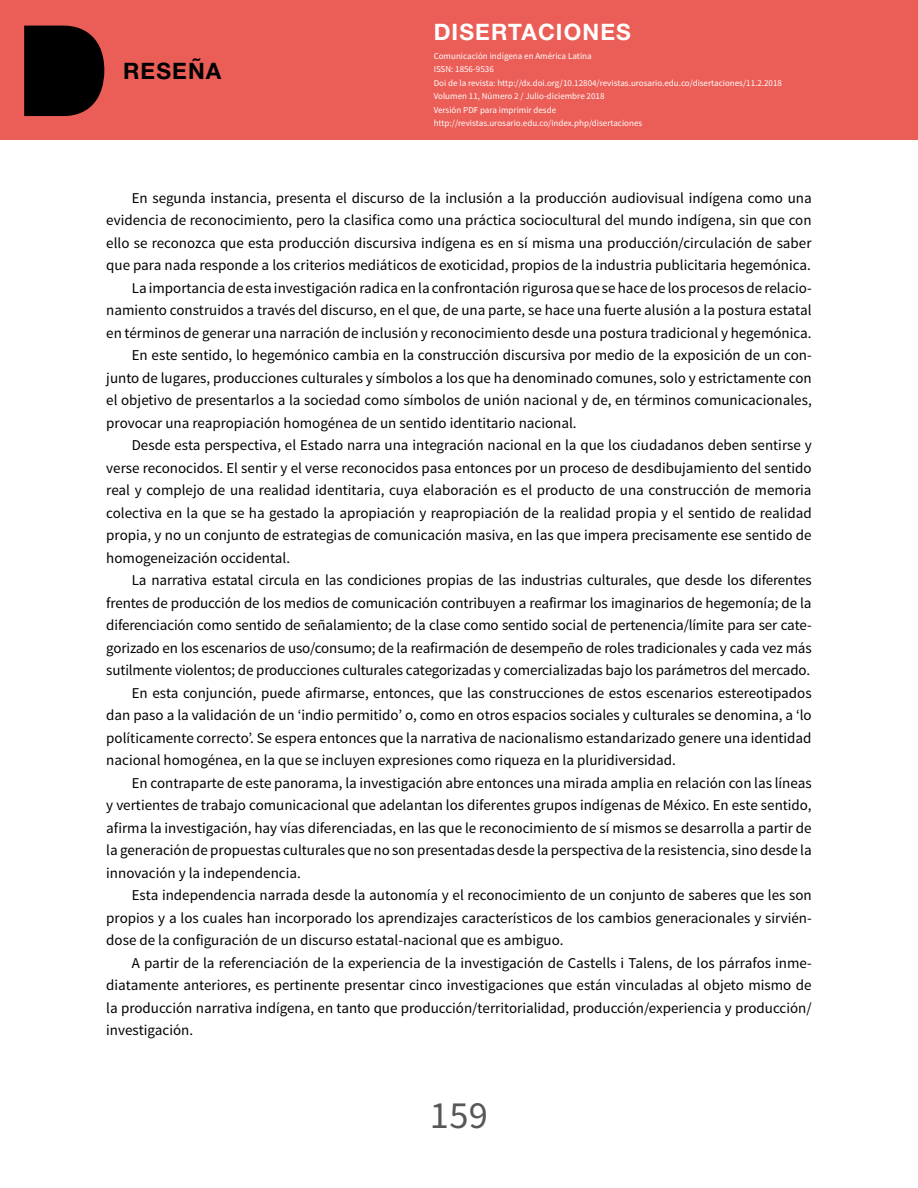
<style>
.page{position:relative;width:918px;height:1188px;background:#fff}
.page>*{position:absolute;margin:0;border:0;box-sizing:border-box;transform-origin:0 0}
.t1{font:38.4px "Source Sans Pro";color:#575756}
.t2{font:700 22.65px "Helvetica Neue LT Std";letter-spacing:.05em;color:#fff}
.t3{font:700 22.65px "Helvetica Neue LT Std";letter-spacing:.05em;color:#000}
.t4{font:15px "Source Sans Pro";color:#000}
.t5{font:9px/13.5px "Source Sans Pro";color:#fff}
.s1{font-style:inherit}
</style>
<div class="page">
<div style="left:0;top:0;width:918px;height:139px;background:#eb5e57"></div>
<svg style="left:24px;top:26px;width:80px;height:90px;background:#150807"></svg>
<h2 class="t3" style="left:123px;top:57px;width:100px">RESEÑA</h2>
<h2 class="t2" style="left:434px;top:18px;width:182px">DISERTACIONES</h2>
<p class="t5" style="left:434px;top:49px;width:350px">Comunicación indígena en América Latina<br><span class="s1">I SSN</span> : 1856-9536<br><span class="s1">D</span>oi de la revista: http://dx.doi.org/10.12804/revistas.urosario.edu.co/disertaciones/11.2.2018<br>Volumen 11, Número 2 / Julio-diciembre 2018<br>Versión <span class="s1">PDF</span> para imprimir desde<br>http://revistas.urosario.edu.co/index.php/disertaciones</p>
<p class="t4" style="left:132px;top:188px;width:681px">En segunda instancia, presenta el discurso de la inclusión a la producción audiovisual indígena como una</p>
<p class="t4" style="left:106px;top:211px;width:707px">evidencia de reconocimiento, pero la clasifica como una práctica sociocultural del mundo indígena, sin que con</p>
<p class="t4" style="left:106px;top:233px;width:707px">ello se reconozca que esta producción discursiva indígena es en sí misma una producción/circulación de saber</p>
<p class="t4" style="left:106px;top:256px;width:706px">que para nada responde a los criterios mediáticos de exoticidad, propios de la industria publicitaria hegemónica.</p>
<p class="t4" style="left:132px;top:278px;width:681px">La importancia de esta investigación radica en la confrontación rigurosa que se hace de los procesos de relacio-</p>
<p class="t4" style="left:106px;top:301px;width:707px">namiento construidos a través del discurso, en el que, de una parte, se hace una fuerte alusión a la postura estatal</p>
<p class="t4" style="left:106px;top:323px;width:707px">en términos de generar una narración de inclusión y reconocimiento desde una postura tradicional y hegemónica.</p>
<p class="t4" style="left:132px;top:346px;width:681px">En este sentido, lo hegemónico cambia en la construcción discursiva por medio de la exposición de un con-</p>
<p class="t4" style="left:106px;top:368px;width:707px">junto de lugares, producciones culturales y símbolos a los que ha denominado comunes, solo y estrictamente con</p>
<p class="t4" style="left:106px;top:391px;width:707px">el objetivo de presentarlos a la sociedad como símbolos de unión nacional y de, en términos comunicacionales,</p>
<p class="t4" style="left:106px;top:413px;width:472px">provocar una reapropiación homogénea de un sentido identitario nacional.</p>
<p class="t4" style="left:132px;top:436px;width:681px">Desde esta perspectiva, el Estado narra una integración nacional en la que los ciudadanos deben sentirse y</p>
<p class="t4" style="left:106px;top:458px;width:707px">verse reconocidos. El sentir y el verse reconocidos pasa entonces por un proceso de desdibujamiento del sentido</p>
<p class="t4" style="left:106px;top:481px;width:707px">real y complejo de una realidad identitaria, cuya elaboración es el producto de una construcción de memoria</p>
<p class="t4" style="left:106px;top:503px;width:707px">colectiva en la que se ha gestado la apropiación y reapropiación de la realidad propia y el sentido de realidad</p>
<p class="t4" style="left:106px;top:526px;width:707px">propia, y no un conjunto de estrategias de comunicación masiva, en las que impera precisamente ese sentido de</p>
<p class="t4" style="left:106px;top:548px;width:185px">homogeneización occidental.</p>
<p class="t4" style="left:132px;top:571px;width:681px">La narrativa estatal circula en las condiciones propias de las industrias culturales, que desde los diferentes</p>
<p class="t4" style="left:106px;top:593px;width:707px">frentes de producción de los medios de comunicación contribuyen a reafirmar los imaginarios de hegemonía; de la</p>
<p class="t4" style="left:106px;top:616px;width:707px">diferenciación como sentido de señalamiento; de la clase como sentido social de pertenencia/límite para ser cate-</p>
<p class="t4" style="left:106px;top:638px;width:707px">gorizado en los escenarios de uso/consumo; de la reafirmación de desempeño de roles tradicionales y cada vez más</p>
<p class="t4" style="left:106px;top:661px;width:705px">sutilmente violentos; de producciones culturales categorizadas y comercializadas bajo los parámetros del mercado.</p>
<p class="t4" style="left:132px;top:683px;width:681px">En esta conjunción, puede afirmarse, entonces, que las construcciones de estos escenarios estereotipados</p>
<p class="t4" style="left:106px;top:706px;width:707px">dan paso a la validación de un ‘indio permitido’ o, como en otros espacios sociales y culturales se denomina, a ‘lo</p>
<p class="t4" style="left:106px;top:728px;width:707px">políticamente correcto’. Se espera entonces que la narrativa de nacionalismo estandarizado genere una identidad</p>
<p class="t4" style="left:106px;top:751px;width:571px">nacional homogénea, en la que se incluyen expresiones como riqueza en la pluridiversidad.</p>
<p class="t4" style="left:132px;top:773px;width:681px">En contraparte de este panorama, la investigación abre entonces una mirada amplia en relación con las líneas</p>
<p class="t4" style="left:106px;top:796px;width:707px">y vertientes de trabajo comunicacional que adelantan los diferentes grupos indígenas de México. En este sentido,</p>
<p class="t4" style="left:106px;top:818px;width:707px">afirma la investigación, hay vías diferenciadas, en las que le reconocimiento de sí mismos se desarrolla a partir de</p>
<p class="t4" style="left:106px;top:841px;width:707px">la generación de propuestas culturales que no son presentadas desde la perspectiva de la resistencia, sino desde la</p>
<p class="t4" style="left:106px;top:863px;width:196px">innovación y la independencia.</p>
<p class="t4" style="left:132px;top:886px;width:681px">Esta independencia narrada desde la autonomía y el reconocimiento de un conjunto de saberes que les son</p>
<p class="t4" style="left:106px;top:908px;width:707px">propios y a los cuales han incorporado los aprendizajes característicos de los cambios generacionales y sirvién-</p>
<p class="t4" style="left:106px;top:931px;width:459px">dose de la configuración de un discurso estatal-nacional que es ambiguo.</p>
<p class="t4" style="left:132px;top:953px;width:681px">A partir de la referenciación de la experiencia de la investigación de Castells i Talens, de los párrafos inme-</p>
<p class="t4" style="left:106px;top:976px;width:707px">diatamente anteriores, es pertinente presentar cinco investigaciones que están vinculadas al objeto mismo de</p>
<p class="t4" style="left:106px;top:998px;width:707px">la producción narrativa indígena, en tanto que producción/territorialidad, producción/experiencia y producción/</p>
<p class="t4" style="left:106px;top:1021px;width:88px">investigación.</p>
<h1 class="t1" style="left:430px;top:1092px;width:60px">159</h1>
</div>
